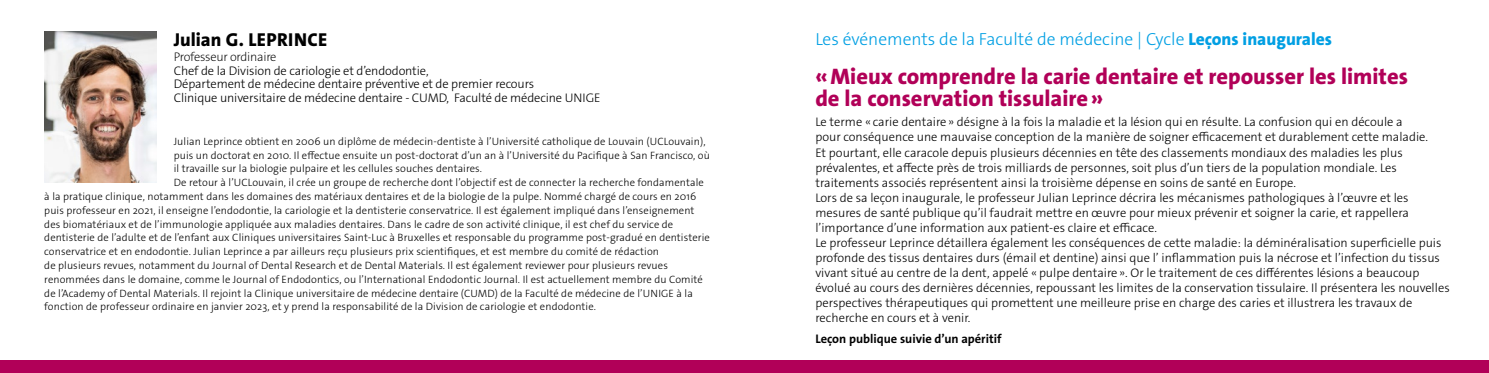
<style>
.page{position:relative;width:1489px;height:373px;background:#fff}
.page>*{position:absolute;margin:0;border:0;box-sizing:border-box;transform-origin:0 0}
.t1{font:800 22.5px/22.5px "The Sans Os F";color:#b10058}
.t2{font:800 18.75px "The Sans Os F";letter-spacing:.02em;color:#000}
.t3{font:300 17.5px "The Sans Os F";color:#009fe3}
.t4{font:300 12.5px/15px "The Sans Os F";color:#000}
.t5{font:700 12.5px "The Sans Os F";color:#000}
.t6{font:200 12.5px "The Sans Os F";letter-spacing:-.02em;color:#000}
.t7{font:300 10.62px "The Sans Os F";letter-spacing:.01em;color:#000}
.s1{font-weight:800}
</style>
<div class="page">
<div style="left:0;top:360px;width:1488px;height:12px;background:#b10058"></div>
<img style="left:44px;top:32px;width:112px;height:150px">
<h2 class="t2" style="left:174px;top:27px;width:155px">Julian G. LEPRINCE</h2>
<h3 class="t3" style="left:815px;top:28px;width:518px">Les événements de la Faculté de médecine | Cycle <span class="s1">Leçons inaugurales</span></h3>
<p class="t6" style="left:174px;top:49px;width:104px">Professeur ordinaire</p>
<p class="t4" style="left:174px;top:64px;width:428px;line-height:13.8px">Chef de la Division de cariologie et d’endodontie,<br>Département de médecine dentaire préventive et de premier recours<br>Clinique universitaire de médecine dentaire - CUMD, Faculté de médecine UNIGE</p>
<p class="t7" style="left:174px;top:134px;width:533px">Julian Leprince obtient en 2006 un diplôme de médecin-dentiste à l’Université catholique de Louvain (UCLouvain),</p>
<p class="t7" style="left:174px;top:148px;width:537px">puis un doctorat en 2010. Il effectue ensuite un post-doctorat d’un an à l’Université du Pacifique à San Francisco, où</p>
<p class="t7" style="left:174px;top:162px;width:310px">il travaille sur la biologie pulpaire et les cellules souches dentaires.</p>
<p class="t7" style="left:174px;top:175px;width:531px">De retour à l’UCLouvain, il crée un groupe de recherche dont l’objectif est de connecter la recherche fondamentale</p>
<p class="t7" style="left:44px;top:189px;width:653px">à la pratique clinique, notamment dans les domaines des matériaux dentaires et de la biologie de la pulpe. Nommé chargé de cours en 2016</p>
<p class="t7" style="left:44px;top:203px;width:651px">puis professeur en 2021, il enseigne l’endodontie, la cariologie et la dentisterie conservatrice. Il est également impliqué dans l’enseignement</p>
<p class="t7" style="left:44px;top:217px;width:630px">des biomatériaux et de l’immunologie appliquée aux maladies dentaires. Dans le cadre de son activité clinique, il est chef du service de</p>
<p class="t7" style="left:44px;top:230px;width:667px">dentisterie de l’adulte et de l’enfant aux Cliniques universitaires Saint-Luc à Bruxelles et responsable du programme post-gradué en dentisterie</p>
<p class="t7" style="left:44px;top:244px;width:616px">conservatrice et en endodontie. Julian Leprince a par ailleurs reçu plusieurs prix scientifiques, et est membre du comité de rédaction</p>
<p class="t7" style="left:44px;top:258px;width:625px">de plusieurs revues, notamment du Journal of Dental Research et de Dental Materials. Il est également reviewer pour plusieurs revues</p>
<p class="t7" style="left:44px;top:272px;width:659px">renommées dans le domaine, comme le Journal of Endodontics, ou l’International Endodontic Journal. Il est actuellement membre du Comité</p>
<p class="t7" style="left:44px;top:285px;width:650px">de l’Academy of Dental Materials. Il rejoint la Clinique universitaire de médecine dentaire (CUMD) de la Faculté de médecine de l’UNIGE à la</p>
<p class="t7" style="left:44px;top:299px;width:553px">fonction de professeur ordinaire en janvier 2023, et y prend la responsabilité de la Division de cariologie et endodontie.</p>
<h1 class="t1" style="left:815px;top:65px;width:594px">«Mieux comprendre la carie dentaire et repousser les limites de la conservation tissulaire»</h1>
<p class="t4" style="left:815px;top:114px;width:635px">Le terme « carie dentaire» désigne à la fois la maladie et la lésion qui en résulte. La confusion qui en découle a<br>pour conséquence une mauvaise conception de la manière de soigner efficacement et durablement cette maladie.<br>Et pourtant, elle caracole depuis plusieurs décennies en tête des classements mondiaux des maladies les plus prévalentes, et affecte près de trois milliards de personnes, soit plus d’un tiers de la population mondiale. Les traitements associés représentent ainsi la troisième dépense en soins de santé en Europe.<br>Lors de sa leçon inaugurale, le professeur Julian Leprince décrira les mécanismes pathologiques à l’œuvre et les mesures de santé publique qu’il faudrait mettre en œuvre pour mieux prévenir et soigner la carie, et rappellera l’importance d’une information aux patient-es claire et efficace.<br>Le professeur Leprince détaillera également les conséquences de cette maladie: la déminéralisation superficielle puis profonde des tissus dentaires durs (émail et dentine) ainsi que l’ inflammation puis la nécrose et l’infection du tissus vivant situé au centre de la dent, appelé «pulpe dentaire». Or le traitement de ces différentes lésions a beaucoup évolué au cours des dernières décennies, repoussant les limites de la conservation tissulaire. Il présentera les nouvelles perspectives thérapeutiques qui promettent une meilleure prise en charge des caries et illustrera les travaux de recherche en cours et à venir.</p>
<p class="t5" style="left:815px;top:330px;width:188px">Leçon publique suivie d’un apéritif</p>
</div>
